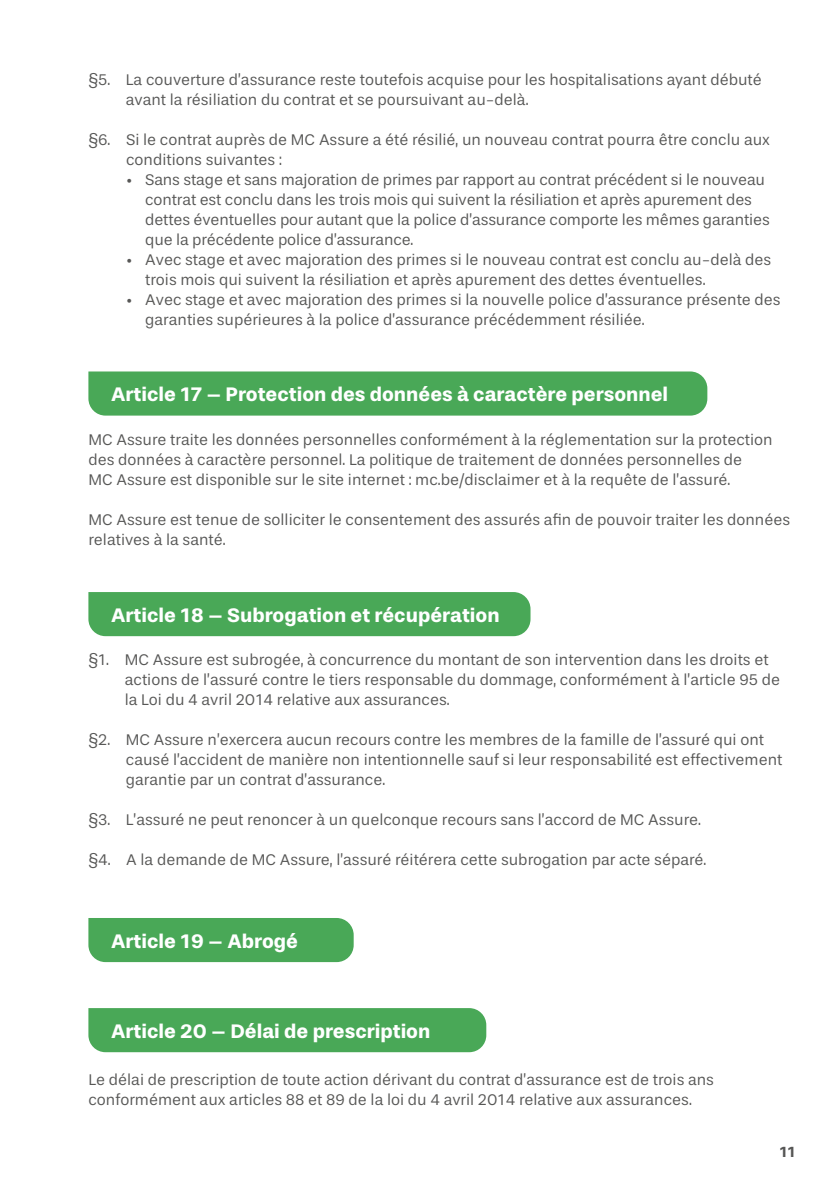
<style>
.page{position:relative;width:840px;height:1191px;background:#fff}
.page>*{position:absolute;margin:0;border:0;box-sizing:border-box;transform-origin:0 0}
.t1{font:700 20px "Stevie Sans";color:#fff}
.t2{font:16px/20px "Stevie Sans";color:#575756}
.t3{font:700 15px "Stevie Sans";color:#575756}
</style>
<div class="page">
<div style="left:88px;top:371px;width:619px;height:44px;background:#49a857"></div>
<div style="left:88px;top:592px;width:442px;height:44px;background:#49a857"></div>
<div style="left:88px;top:918px;width:265px;height:44px;background:#49a857"></div>
<div style="left:88px;top:1008px;width:398px;height:44px;background:#49a857"></div>
<p class="t2" style="left:126px;top:70px;width:637px;text-indent:-37px">§5. La couverture d’assurance reste toutefois acquise pour les hospitalisations ayant débuté avant la résiliation du contrat et se poursuivant au-delà.</p>
<p class="t2" style="left:126px;top:130px;width:645px;text-indent:-38px">§6. Si le contrat auprès de MC Assure a été résilié, un nouveau contrat pourra être conclu aux conditions suivantes :</p>
<p class="t2" style="left:145px;top:170px;width:625px;text-indent:-19px">• Sans stage et sans majoration de primes par rapport au contrat précédent si le nouveau contrat est conclu dans les trois mois qui suivent la résiliation et après apurement des dettes éventuelles pour autant que la police d’assurance comporte les mêmes garanties que la précédente police d’assurance.</p>
<p class="t2" style="left:145px;top:250px;width:627px;text-indent:-19px">• Avec stage et avec majoration des primes si le nouveau contrat est conclu au-delà des trois mois qui suivent la résiliation et après apurement des dettes éventuelles.</p>
<p class="t2" style="left:145px;top:290px;width:636px;text-indent:-19px">• Avec stage et avec majoration des primes si la nouvelle police d’assurance présente des garanties supérieures à la police d’assurance précédemment résiliée.</p>
<p class="t1" style="left:111px;top:382px;width:558px">Article 17 – Protection des données à caractère personnel</p>
<p class="t2" style="left:88px;top:430px;width:685px">MC Assure traite les données personnelles conformément à la réglementation sur la protection des données à caractère personnel. La politique de traitement de données personnelles de<br>MC Assure est disponible sur le site internet : mc.be/disclaimer et à la requête de l’assuré.</p>
<p class="t2" style="left:88px;top:510px;width:702px">MC Assure est tenue de solliciter le consentement des assurés afin de pouvoir traiter les données relatives à la santé.</p>
<p class="t1" style="left:111px;top:603px;width:390px">Article 18 – Subrogation et récupération</p>
<p class="t2" style="left:125px;top:650px;width:656px;text-indent:-36px">§1. MC Assure est subrogée, à concurrence du montant de son intervention dans les droits et actions de l’assuré contre le tiers responsable du dommage, conformément à l’article 95 de la Loi du 4 avril 2014 relative aux assurances.</p>
<p class="t2" style="left:126px;top:730px;width:657px;text-indent:-37px">§2. MC Assure n’exercera aucun recours contre les membres de la famille de l’assuré qui ont causé l’accident de manière non intentionnelle sauf si leur responsabilité est effectivement garantie par un contrat d’assurance.</p>
<p class="t2" style="left:88px;top:810px;width:613px">§3. L’assuré ne peut renoncer à un quelconque recours sans l’accord de MC Assure.</p>
<p class="t2" style="left:88px;top:850px;width:619px">§4. A la demande de MC Assure, l’assuré réitérera cette subrogation par acte séparé.</p>
<p class="t1" style="left:111px;top:928px;width:188px">Article 19 – Abrogé</p>
<p class="t1" style="left:111px;top:1018px;width:320px">Article 20 – Délai de prescription</p>
<p class="t2" style="left:88px;top:1070px;width:626px">Le délai de prescription de toute action dérivant du contrat d’assurance est de trois ans conformément aux articles 88 et 89 de la loi du 4 avril 2014 relative aux assurances.</p>
<p class="t3" style="left:779px;top:1143px;width:18px">11</p>
</div>
